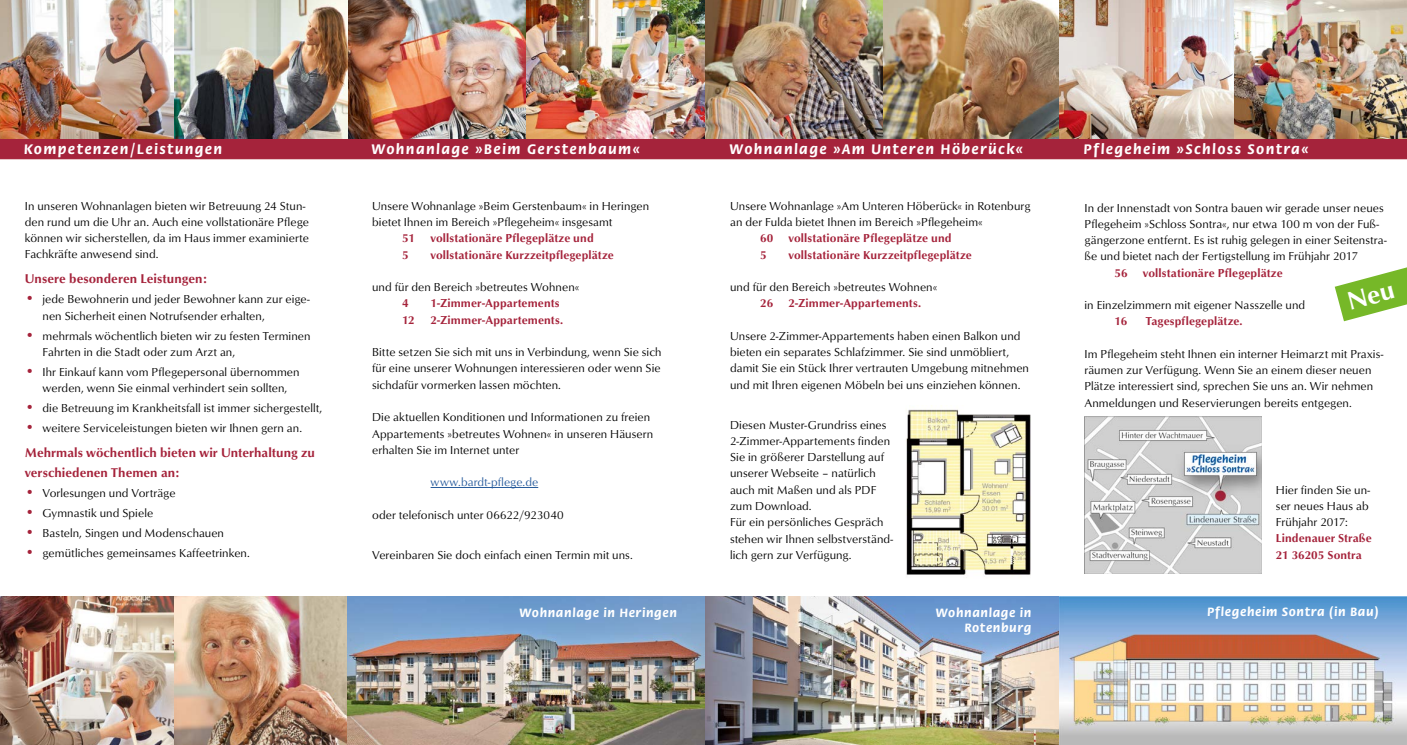
<style>
.page{position:relative;width:1407px;height:745px;background:#fff}
.page>*{position:absolute;margin:0;border:0;box-sizing:border-box;transform-origin:0 0}
.t1{font:700 14.38px "Flora Itc T";letter-spacing:.1em;color:#fff}
.t2{font:500 13.12px/20px "Optus T";letter-spacing:.005em;color:#a5233b}
.P_Bildbeschreibung{font:700 12.5px/15px "Flora Itc T";letter-spacing:.055em;color:#fff;text-align:right}
.t3{font:11.88px/16.2px "Optus T";letter-spacing:.01em;color:#000}
.t4{font:500 11.88px/16.2px "Optus T";letter-spacing:.01em;color:#a5233b}
.t5{font:11.88px "Optus T";letter-spacing:.005em;color:#275b9c}
.s1{font-size:15px;color:#a5233b}
</style>
<div class="page">
<img style="left:0;top:138px;width:1407px;height:436px">
<img style="left:0;top:0;width:1407px;height:138px">
<img style="left:0;top:596px;width:1407px;height:148px">
<img style="left:896px;top:405px;width:143px;height:170px">
<img style="left:1084px;top:416px;width:177px;height:157px">
<hr style="left:431px;top:487px;width:107px;height:1px;background:#275b9c">
<svg style="left:1334px;top:267px;width:73px;height:54px"></svg>
<h3 class="t1" style="left:24px;top:140px;width:200px">Kompetenzen/Leistungen</h3>
<h3 class="t1" style="left:371px;top:140px;width:270px">Wohnanlage »Beim Gerstenbaum«</h3>
<h3 class="t1" style="left:729px;top:140px;width:295px">Wohnanlage »Am Unteren Höberück«</h3>
<h3 class="t1" style="left:1083px;top:140px;width:227px">Pflegeheim »Schloss Sontra«</h3>
<p class="t3" style="left:25px;top:197px;width:286px">In unseren Wohnanlagen bieten wir Betreuung 24 Stun&shy;den rund um die Uhr an. Auch eine vollstationäre Pflege können wir sicherstellen, da im Haus immer examinierte Fachkräfte anwesend sind.</p>
<h4 class="t2" style="left:25px;top:268px;width:183px">Unsere besonderen Leistungen:</h4>
<p class="t3" style="left:43px;top:291px;width:269px;text-indent:-18px"><span class="s1">•</span> jede Bewohnerin und jeder Bewohner kann zur eige&shy;nen Sicherheit einen Notrufsender erhalten,</p>
<p class="t3" style="left:43px;top:327px;width:269px;text-indent:-18px"><span class="s1">•</span> mehrmals wöchentlich bieten wir zu festen Terminen<br>Fahrten in die Stadt oder zum Arzt an,</p>
<p class="t3" style="left:25px;top:363px;width:276px;text-align:center"><span class="s1">•</span> Ihr Einkauf kann vom Pflegepersonal übernommen werden, wenn Sie einmal verhindert sein sollten,</p>
<p class="t3" style="left:25px;top:400px;width:299px"><span class="s1">•</span> die Betreuung im Krankheitsfall ist immer sichergestellt,</p>
<p class="t3" style="left:25px;top:420px;width:279px"><span class="s1">•</span> weitere Serviceleistungen bieten wir Ihnen gern an.</p>
<h4 class="t2" style="left:25px;top:442px;width:292px">Mehrmals wöchentlich bieten wir Unterhaltung zu verschiedenen Themen an:</h4>
<p class="t3" style="left:25px;top:485px;width:152px"><span class="s1">•</span> Vorlesungen und Vorträge</p>
<p class="t3" style="left:25px;top:505px;width:130px"><span class="s1">•</span> Gymnastik und Spiele</p>
<p class="t3" style="left:25px;top:525px;width:201px"><span class="s1">•</span> Basteln, Singen und Modenschauen</p>
<p class="t3" style="left:25px;top:545px;width:227px"><span class="s1">•</span> gemütliches gemeinsames Kaffeetrinken.</p>
<p class="t3" style="left:372px;top:197px;width:278px">Unsere Wohnanlage »Beim Gerstenbaum« in Heringen bietet Ihnen im Bereich »Pflegeheim« insgesamt</p>
<p class="t4" style="left:402px;top:230px;width:14px">51</p>
<p class="t4" style="left:431px;top:230px;width:165px">vollstationäre Pflegeplätze und</p>
<p class="t4" style="left:402px;top:246px;width:8px">5</p>
<p class="t4" style="left:431px;top:246px;width:185px">vollstationäre Kurzzeitpflegeplätze</p>
<p class="t3" style="left:372px;top:278px;width:209px">und für den Bereich »betreutes Wohnen«</p>
<p class="t4" style="left:402px;top:295px;width:8px">4</p>
<p class="t4" style="left:431px;top:295px;width:131px">1-Zimmer-Appartements</p>
<p class="t4" style="left:402px;top:311px;width:14px">12</p>
<p class="t4" style="left:431px;top:311px;width:134px">2-Zimmer-Appartements.</p>
<p class="t3" style="left:372px;top:343px;width:291px;text-align:justify">Bitte setzen Sie sich mit uns in Verbindung, wenn Sie sich für eine unserer Wohnungen interessieren oder wenn Sie sichdafür vormerken lassen möchten.</p>
<p class="t3" style="left:372px;top:408px;width:283px">Die aktuellen Konditionen und Informationen zu freien<br>Appartements »betreutes Wohnen« in unseren Häusern erhalten Sie im Internet unter</p>
<p class="t5" style="left:431px;top:475px;width:109px">www.bardt-pflege.de</p>
<p class="t3" style="left:372px;top:506px;width:193px">oder telefonisch unter 06622/923040</p>
<p class="t3" style="left:372px;top:546px;width:262px">Vereinbaren Sie doch einfach einen Termin mit uns.</p>
<p class="t3" style="left:730px;top:197px;width:302px">Unsere Wohnanlage »Am Unteren Höberück« in Rotenburg an der Fulda bietet Ihnen im Bereich »Pflegeheim«</p>
<p class="t4" style="left:760px;top:230px;width:15px">60</p>
<p class="t4" style="left:788px;top:230px;width:165px">vollstationäre Pflegeplätze und</p>
<p class="t4" style="left:760px;top:246px;width:8px">5</p>
<p class="t4" style="left:788px;top:246px;width:185px">vollstationäre Kurzzeitpflegeplätze</p>
<p class="t3" style="left:730px;top:278px;width:209px">und für den Bereich »betreutes Wohnen«</p>
<p class="t4" style="left:760px;top:295px;width:15px">26</p>
<p class="t4" style="left:788px;top:295px;width:134px">2-Zimmer-Appartements.</p>
<p class="t3" style="left:730px;top:327px;width:300px">Unsere 2-Zimmer-Appartements haben einen Balkon und bieten ein separates Schlafzimmer. Sie sind unmöbliert, damit Sie ein Stück Ihrer vertrauten Umgebung mitnehmen und mit Ihren eigenen Möbeln bei uns einziehen können.</p>
<p class="t3" style="left:730px;top:416px;width:162px">Diesen Muster-Grundriss eines<br>2-Zimmer-Appartements finden<br>Sie in größerer Darstellung auf unserer Webseite – natürlich auch mit Maßen und als PDF zum Download.</p>
<p class="t3" style="left:730px;top:513px;width:165px">Für ein persönliches Gespräch stehen wir Ihnen selbstverständ&shy;lich gern zur Verfügung.</p>
<p class="t3" style="left:1084px;top:199px;width:304px">In der Innenstadt von Sontra bauen wir gerade unser neues Pflegeheim »Schloss Sontra«, nur etwa 100 m von der Fuß&shy;gängerzone entfernt. Es ist ruhig gelegen in einer Seitenstra&shy;ße und bietet nach der Fertigstellung im Frühjahr 2017</p>
<p class="t4" style="left:1114px;top:264px;width:15px">56</p>
<p class="t4" style="left:1143px;top:264px;width:141px">vollstationäre Pflegeplätze</p>
<p class="t3" style="left:1084px;top:296px;width:222px">in Einzelzimmern mit eigener Nasszelle und</p>
<p class="t4" style="left:1114px;top:313px;width:14px">16</p>
<p class="t4" style="left:1146px;top:313px;width:98px">Tagespflegeplätze.</p>
<p class="t3" style="left:1084px;top:345px;width:300px">Im Pflegeheim steht Ihnen ein interner Heimarzt mit Praxis&shy;räumen zur Verfügung. Wenn Sie an einem dieser neuen Plätze interessiert sind, sprechen Sie uns an. Wir nehmen Anmeldungen und Reservierungen bereits entgegen.</p>
<p class="t3" style="left:1276px;top:481px;width:96px">Hier finden Sie un&shy;ser neues Haus ab<br>Frühjahr 2017:</p>
<p class="t4" style="left:1276px;top:530px;width:98px">Lindenauer Straße<br>21 36205 Sontra</p>
<p class="P_Bildbeschreibung" style="left:519px;top:604px;width:159px">Wohnanlage in Heringen</p>
<p class="P_Bildbeschreibung" style="left:935px;top:604px;width:97px">Wohnanlage in<br>Rotenburg</p>
<p class="P_Bildbeschreibung" style="left:1207px;top:604px;width:173px">Pflegeheim Sontra (in Bau)</p>
</div>
